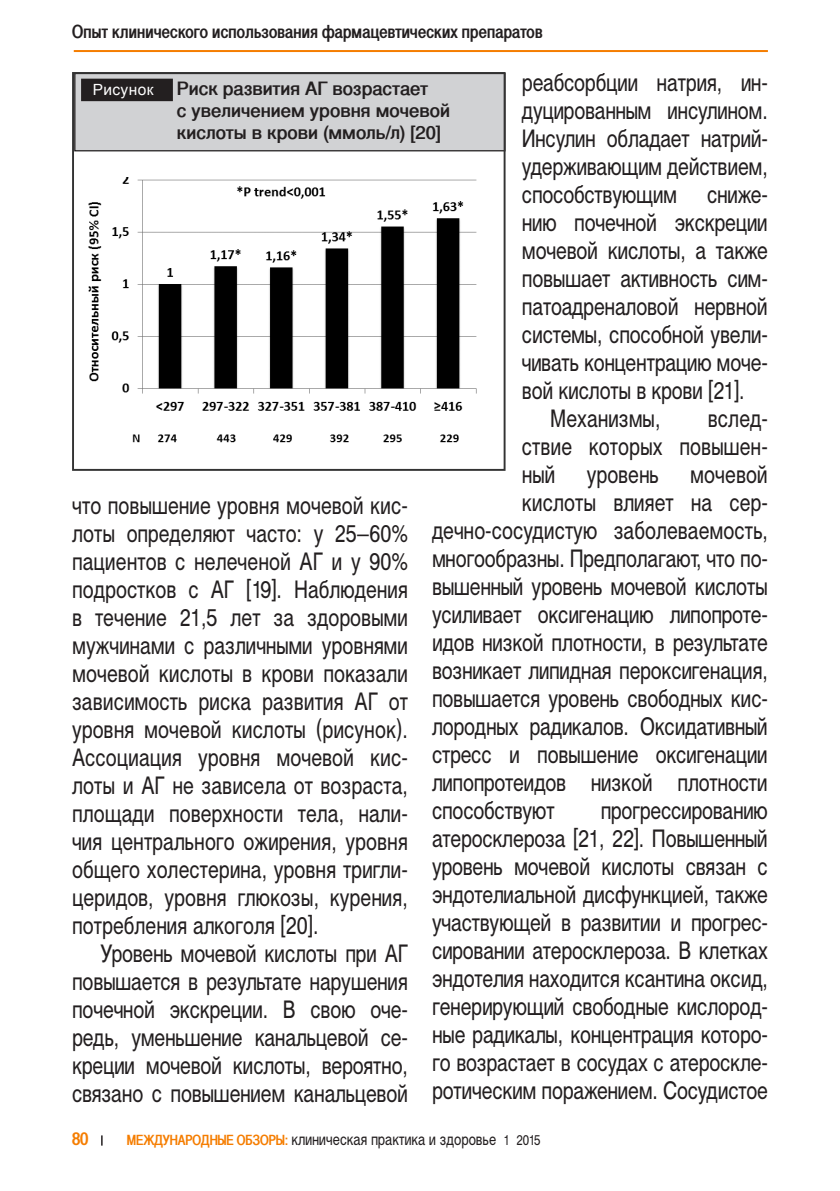
<style>
.page{position:relative;width:840px;height:1191px;background:#fff}
.page>*{position:absolute;margin:0;border:0;box-sizing:border-box;transform-origin:0 0}
.Мн_осн_9{font:24px/28px "Helvetica Narrow";letter-spacing:-.01em;color:#231f20;text-align:justify}
.Имя_таблицы{font:700 18px/22px "Nimbus Sans";color:#231f20}
.Верхний_левый_колонт{font:700 18px "Helvetica Narrow";letter-spacing:.015em;color:#231f20}
.t1{font:700 18px "Helvetica Narrow";color:#f57d00}
.t2{font:16px "Helvetica Narrow";color:#231f20}
.Рисунок{font:15.4px "Arial";letter-spacing:.025em;color:#fff}
.s1{font-weight:700;font-size:14px;color:#f57d00}
.s2{font-size:14px}
</style>
<div class="page">
<svg style="left:101px;top:1135px;width:2px;height:10px"></svg>
<hr style="left:74px;top:50px;width:693px;height:2px;background:#f57d00">
<div style="left:75px;top:73px;width:429px;height:78px;background:#d1d2d4"></div>
<div style="left:74px;top:73px;width:431px;height:78px;border:1px solid #231f20"></div>
<div style="left:72px;top:72px;width:433px;height:399px;border:2px solid #333"></div>
<div style="left:82px;top:80px;width:90px;height:20px;background:#231f20"></div>
<div style="left:81px;top:79px;width:92px;height:22px;border:2px solid #231f20"></div>
<img style="left:88px;top:177px;width:389px;height:266px">
<p class="Верхний_левый_колонт" style="left:72px;top:22px;width:471px">Опыт клинического использования фармацевтических препаратов</p>
<p class="Мн_осн_9" style="left:521px;top:68px;width:247px">реабсорбции натрия, ин&shy;дуцированным инсулином.<br>Инсулин обладает натрий&shy;удерживающим действием, способствующим</p>
<p class="Рисунок" style="left:93px;top:79px;width:62px">Рисунок</p>
<p class="Имя_таблицы" style="left:177px;top:78px;width:252px">Риск развития АГ возрастает</p>
<p class="Имя_таблицы" style="left:177px;top:100px;width:274px">с увеличением уровня мочевой кислоты в крови (ммоль/л) [20]</p>
<p class="Мн_осн_9" style="left:521px;top:180px;width:247px;text-indent:185px">сниже&shy;нию почечной экскреции мочевой кислоты, а также повышает активность сим&shy;патоадреналовой нервной системы, способной увели&shy;чивать концентрацию моче&shy;вой кислоты в крови [21].</p>
<p class="Мн_осн_9" style="left:550px;top:404px;width:112px">Механизмы,</p>
<p class="Мн_осн_9" style="left:521px;top:404px;width:247px;text-indent:186px">вслед&shy;ствие которых повышен&shy;ный</p>
<p class="Мн_осн_9" style="left:586px;top:460px;width:74px">уровень</p>
<p class="Мн_осн_9" style="left:689px;top:460px;width:79px">мочевой</p>
<p class="Мн_осн_9" style="left:521px;top:488px;width:247px">кислоты влияет на сер-</p>
<p class="Мн_осн_9" style="left:432px;top:516px;width:337px">дечно-сосудистую заболеваемость,</p>
<p class="Мн_осн_9" style="left:432px;top:544px;width:337px">многообразны. Предполагают, что по-</p>
<p class="Мн_осн_9" style="left:432px;top:572px;width:337px">вышенный уровень мочевой кислоты</p>
<p class="Мн_осн_9" style="left:432px;top:600px;width:337px">усиливает оксигенацию липопроте-</p>
<p class="Мн_осн_9" style="left:432px;top:628px;width:337px">идов низкой плотности, в результате</p>
<p class="Мн_осн_9" style="left:432px;top:656px;width:337px">возникает липидная пероксигенация,</p>
<p class="Мн_осн_9" style="left:432px;top:684px;width:337px">повышается уровень свободных кис-</p>
<p class="Мн_осн_9" style="left:432px;top:712px;width:337px">лородных радикалов. Оксидативный</p>
<p class="Мн_осн_9" style="left:432px;top:740px;width:337px">стресс и повышение оксигенации</p>
<p class="Мн_осн_9" style="left:432px;top:768px;width:337px">липопротеидов низкой плотности</p>
<p class="Мн_осн_9" style="left:432px;top:796px;width:124px">способствуют</p>
<p class="Мн_осн_9" style="left:72px;top:491px;width:337px">что повышение уровня мочевой кис&shy;лоты определяют часто: у 25–60% пациентов с нелеченой АГ и у 90% подростков с АГ [19]. Наблюдения в течение 21,5 лет за здоровыми мужчинами с различными уровнями мочевой кислоты в крови показали зависимость риска развития АГ от уровня мочевой кислоты (рисунок).<br>Ассоциация уровня мочевой кис&shy;лоты и АГ не зависела от возраста, площади поверхности тела, нали&shy;чия центрального ожирения, уровня общего холестерина, уровня тригли&shy;церидов, уровня глюкозы, курения, потребления алкоголя [20].</p>
<p class="Мн_осн_9" style="left:72px;top:939px;width:337px;text-indent:28px">Уровень мочевой кислоты при АГ повышается в результате нарушения почечной экскреции. В свою оче&shy;редь, уменьшение канальцевой се&shy;креции мочевой кислоты, вероятно, связано с повышением канальцевой</p>
<p class="Мн_осн_9" style="left:432px;top:796px;width:337px;text-indent:169px">прогрессированию атеросклероза [21, 22]. Повышенный уровень мочевой кислоты связан с эндотелиальной дисфункцией, также участвующей в развитии и прогрес&shy;сировании атеросклероза. В клетках эндотелия находится ксантина оксид, генерирующий свободные кислород&shy;ные радикалы, концентрация которо&shy;го возрастает в сосудах с атероскле&shy;ротическим поражением. Сосудистое</p>
<p class="t1" style="left:72px;top:1129px;width:18px">80</p>
<p class="t2" style="left:127px;top:1130px;width:415px"><span class="s1">МЕЖДУНАРОДНЫЕ ОБЗОРЫ:</span> клиническая практика и здоровье <span class="s2">1 2015</span></p>
</div>
